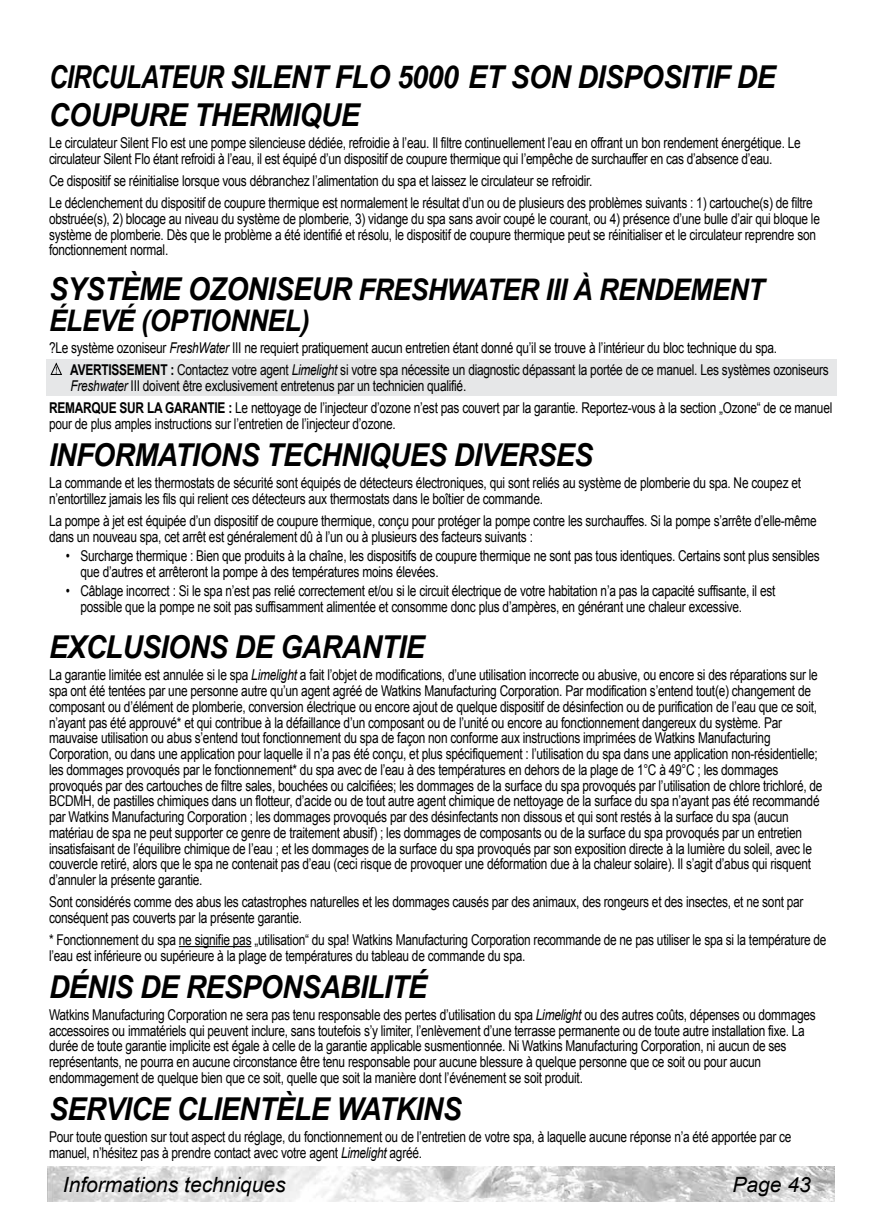
<style>
.page{position:relative;width:882px;height:1229px;background:#fff}
.page>*{position:absolute;margin:0;border:0;box-sizing:border-box;transform-origin:0 0}
.t1{font:italic 700 31.5px "Arial";letter-spacing:-.02em;color:#000;scale:.9 1}
.t2{font:italic 700 31.5px/38.5px "Arial";letter-spacing:-.02em;color:#000;scale:.8 1}
.t3{font:italic 700 29.75px/31.5px "Arial";letter-spacing:-.02em;color:#000;scale:.9 1}
.t4{font:italic 21px "Arial";color:#000}
.t5{font:14.88px/15.8px "Arial";letter-spacing:-.02em;color:#000;scale:.8 1}
.s1{font-size:31.5px}
.s2{font-style:italic}
.s3{font-weight:700}
</style>
<div class="page">
<div style="left:46px;top:359px;width:791px;height:36px;background:#e6e7e8"></div>
<img style="left:47px;top:1166px;width:788px;height:35px">
<hr style="left:179px;top:946px;width:72px;height:1px;background:#000">
<svg style="left:50px;top:362px;width:12px;height:13px"></svg>
<h1 class="t2" style="left:49px;top:58px;width:910px">CIRCULATEUR SILENT FLO 5000 ET SON DISPOSITIF DE<br>COUPURE THERMIQUE</h1>
<p class="t5" style="left:49px;top:135px;width:941px">Le circulateur Silent Flo est une pompe silencieuse dédiée, refroidie à l’eau. Il filtre continuellement l’eau en offrant un bon rendement énergétique. Le circulateur Silent Flo étant refroidi à l’eau, il est équipé d’un dispositif de coupure thermique qui l’empêche de surchauffer en cas d’absence d’eau.</p>
<p class="t5" style="left:49px;top:170px;width:956px;line-height:22.1px">Ce dispositif se réinitialise lorsque vous débranchez l’alimentation du spa et laissez le circulateur se refroidir.<br>Le déclenchement du dispositif de coupure thermique est normalement le résultat d’un ou de plusieurs des problèmes suivants : 1) cartouche(s) de filtre</p>
<p class="t5" style="left:49px;top:211px;width:965px">obstruée(s), 2) blocage au niveau du système de plomberie, 3) vidange du spa sans avoir coupé le courant, ou 4) présence d’une bulle d’air qui bloque le système de plomberie. Dès que le problème a été identifié et résolu, le dispositif de coupure thermique peut se réinitialiser et le circulateur reprendre son fonctionnement normal.</p>
<h2 class="t3" style="left:49px;top:274px;width:797px"><span class="s1">SYSTÈME OZONISEUR</span> FRESHWATER III À RENDEMENT<br>ÉLEVÉ (OPTIONNEL)</h2>
<p class="t5" style="left:70px;top:337px;width:950px;line-height:22.1px;text-indent:-21px">?Le système ozoniseur <span class="s2">FreshWater</span> III ne requiert pratiquement aucun entretien étant donné qu’il se trouve à l’intérieur du bloc technique du spa.<br><span class="s3">AVERTISSEMENT :</span> Contactez votre agent <span class="s2">Limelight</span> si votre spa nécessite un diagnostic dépassant la portée de ce manuel. Les systèmes ozoniseurs</p>
<p class="t5" style="left:49px;top:375px;width:981px;line-height:22.1px;text-indent:21px"><span class="s2">Freshwater</span> III doivent être exclusivement entretenus par un technicien qualifié.<br><span class="s3">REMARQUE SUR LA GARANTIE :</span> Le nettoyage de l’injecteur d’ozone n’est pas couvert par la garantie. Reportez-vous à la section „Ozone“ de ce manuel</p>
<p class="t5" style="left:49px;top:416px;width:435px">pour de plus amples instructions sur l’entretien de l’injecteur d’ozone.</p>
<h1 class="t1" style="left:49px;top:434px;width:606px">INFORMATIONS TECHNIQUES DIVERSES</h1>
<p class="t5" style="left:49px;top:475px;width:942px">La commande et les thermostats de sécurité sont équipés de détecteurs électroniques, qui sont reliés au système de plomberie du spa. Ne coupez et n’entortillez jamais les fils qui relient ces détecteurs aux thermostats dans le boîtier de commande.</p>
<p class="t5" style="left:49px;top:513px;width:961px">La pompe à jet est équipée d’un dispositif de coupure thermique, conçu pour protéger la pompe contre les surchauffes. Si la pompe s’arrête d’elle-même dans un nouveau spa, cet arrêt est généralement dû à l’un ou à plusieurs des facteurs suivants :</p>
<p class="t5" style="left:80px;top:548px;width:926px;text-indent:-15px">• Surcharge thermique : Bien que produits à la chaîne, les dispositifs de coupure thermique ne sont pas tous identiques. Certains sont plus sensibles que d’autres et arrêteront la pompe à des températures moins élevées.</p>
<p class="t5" style="left:80px;top:583px;width:870px;text-indent:-15px">• Câblage incorrect : Si le spa n’est pas relié correctement et/ou si le circuit électrique de votre habitation n’a pas la capacité suffisante, il est possible que la pompe ne soit pas suffisamment alimentée et consomme donc plus d’ampères, en générant une chaleur excessive.</p>
<h1 class="t1" style="left:49px;top:626px;width:419px">EXCLUSIONS DE GARANTIE</h1>
<p class="t5" style="left:49px;top:667px;width:968px">La garantie limitée est annulée si le spa <span class="s2">Limelight</span> a fait l’objet de modifications, d’une utilisation incorrecte ou abusive, ou encore si des réparations sur le spa ont été tentées par une personne autre qu’un agent agréé de Watkins Manufacturing Corporation. Par modification s’entend tout(e) changement de composant ou d’élément de plomberie, conversion électrique ou encore ajout de quelque dispositif de désinfection ou de purification de l’eau que ce soit, n’ayant pas été approuvé* et qui contribue à la défaillance d’un composant ou de l’unité ou encore au fonctionnement dangereux du système. Par mauvaise utilisation ou abus s’entend tout fonctionnement du spa de façon non conforme aux instructions imprimées de Watkins Manufacturing Corporation, ou dans une application pour laquelle il n’a pas été conçu, et plus spécifiquement : l’utilisation du spa dans une application non-résidentielle; les dommages provoqués par le fonctionnement* du spa avec de l’eau à des températures en dehors de la plage de 1°C à 49°C ; les dommages provoqués par des cartouches de filtre sales, bouchées ou calcifiées; les dommages de la surface du spa provoqués par l’utilisation de chlore trichloré, de BCDMH, de pastilles chimiques dans un flotteur, d’acide ou de tout autre agent chimique de nettoyage de la surface du spa n’ayant pas été recommandé par Watkins Manufacturing Corporation ; les dommages provoqués par des désinfectants non dissous et qui sont restés à la surface du spa (aucun matériau de spa ne peut supporter ce genre de traitement abusif) ; les dommages de composants ou de la surface du spa provoqués par un entretien insatisfaisant de l’équilibre chimique de l’eau ; et les dommages de la surface du spa provoqués par son exposition directe à la lumière du soleil, avec le couvercle retiré, alors que le spa ne contenait pas d’eau (ceci risque de provoquer une déformation due à la chaleur solaire). Il s’agit d’abus qui risquent d’annuler la présente garantie.</p>
<p class="t5" style="left:49px;top:894px;width:945px">Sont considérés comme des abus les catastrophes naturelles et les dommages causés par des animaux, des rongeurs et des insectes, et ne sont par conséquent pas couverts par la présente garantie.</p>
<p class="t5" style="left:49px;top:932px;width:973px">* Fonctionnement du spa ne signifie pas „utilisation“ du spa! Watkins Manufacturing Corporation recommande de ne pas utiliser le spa si la température de l’eau est inférieure ou supérieure à la plage de températures du tableau de commande du spa.</p>
<h1 class="t1" style="left:49px;top:965px;width:422px">DÉNIS DE RESPONSABILITÉ</h1>
<p class="t5" style="left:49px;top:1007px;width:960px">Watkins Manufacturing Corporation ne sera pas tenu responsable des pertes d’utilisation du spa <span class="s2">Limelight</span> ou des autres coûts, dépenses ou dommages accessoires ou immatériels qui peuvent inclure, sans toutefois s’y limiter, l’enlèvement d’une terrasse permanente ou de toute autre installation fixe. La durée de toute garantie implicite est égale à celle de la garantie applicable susmentionnée. Ni Watkins Manufacturing Corporation, ni aucun de ses représentants, ne pourra en aucune circonstance être tenu responsable pour aucune blessure à quelque personne que ce soit ou pour aucun endommagement de quelque bien que ce soit, quelle que soit la manière dont l’événement se soit produit.</p>
<h1 class="t1" style="left:49px;top:1088px;width:460px">SERVICE CLIENTÈLE WATKINS</h1>
<p class="t5" style="left:49px;top:1129px;width:930px">Pour toute question sur tout aspect du réglage, du fonctionnement ou de l’entretien de votre spa, à laquelle aucune réponse n’a été apportée par ce manuel, n’hésitez pas à prendre contact avec votre agent <span class="s2">Limelight</span> agréé.</p>
<h3 class="t4" style="left:63px;top:1170px;width:224px">Informations techniques</h3>
<h3 class="t4" style="left:733px;top:1171px;width:80px">Page 43</h3>
</div>
